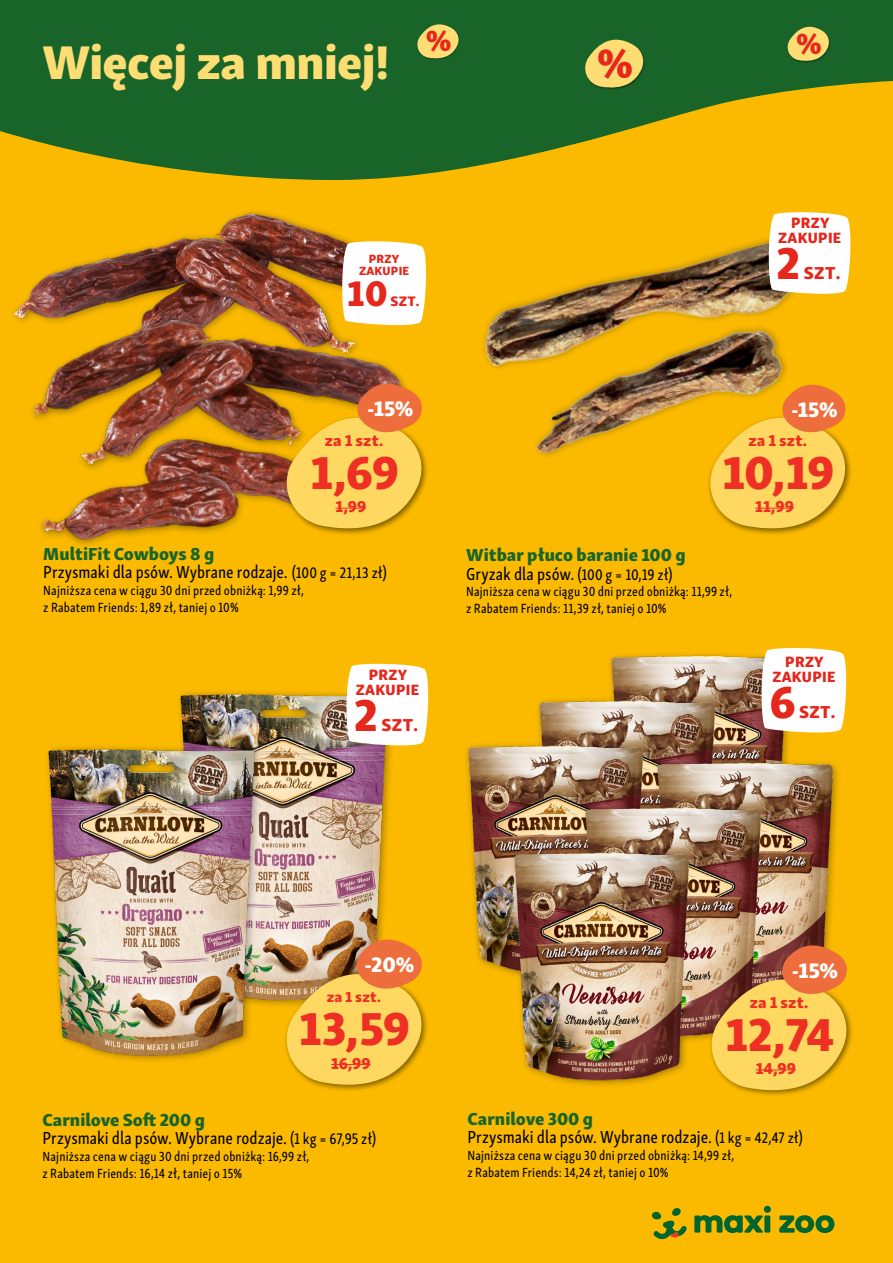
<style>
.page{position:relative;width:893px;height:1263px;background:#fff}
.page>*{position:absolute;margin:0;border:0;box-sizing:border-box;transform-origin:0 0}
.t1{font:48.6px "FNMZ Skolar Sans Latn Eb";letter-spacing:-.01em;color:#ffdd75}
.Price_y_Small_Price_digital{font:47.55px "FNMZ Skolar Sans Latn Eb";letter-spacing:-.02em;color:#ee2f24}
.Promotion_teaser_big_additional_line2{font:46.05px "FNMZ Skolar Sans Latn Eb";color:#e5271c}
.Promotion_teaser_big{font:36.6px "FNMZ Skolar Sans Latn Eb";color:#e5271c}
.Price_y_Small_Discount_digital{font:21.6px "FNMZ Skolar Sans Latn Eb";letter-spacing:.005em;color:#fff}
.Product_Name{font:17.85px "FNMZ Skolar Sans Latn Cp Me";color:#000}
.Product_Name-2{font:17.85px "FNMZ Skolar Sans Latn Eb";color:#196428}
.Product_Name_digital{font:17.85px "FNMZ Skolar Sans Latn Eb";color:#196428}
.Promotion_teaser_big_additional_line2-2{font:17.85px "FNMZ Skolar Sans Latn Eb";letter-spacing:.02em;color:#e5271c}
.Price_y_Small_add_on_ab___je_digital{font:16.2px "FNMZ Skolar Sans Latn Eb";letter-spacing:.005em;color:#ee2f24}
.Price_y_Small_Original_Price_digital{font:16.2px "FNMZ Skolar Sans Latn Eb";letter-spacing:.005em;color:#ee2f24}
.Promotion_teaser_big_additional_line2-3{font:15.3px/15px "FNMZ Skolar Sans Latn Eb";letter-spacing:.02em;color:#e5271c;text-align:center}
.Price_y_Small_add_on_ab___je_digital-2{font:15px "FNMZ Skolar Sans Latn Eb";color:#ee2f24}
.Promotion_teaser_big-2{font:14.1px "FNMZ Skolar Sans Latn Eb";color:#e5271c}
.Product_Name-3{font:13.65px "FNMZ Skolar Sans Latn Cp Me";letter-spacing:.01em;color:#000}
.Promotion_teaser_big_additional_line2-4{font:12.15px/12.1px "FNMZ Skolar Sans Latn Eb";letter-spacing:.02em;color:#e5271c;text-align:center}
.s1{font-size:15.75px}
</style>
<div class="page">
<div style="left:0;top:0;width:892px;height:1263px;background:#fbba00"></div>
<svg style="left:0;top:0;width:892px;height:180px;fill:#196428"></svg>
<div style="left:585px;top:40px;width:60px;height:50px;background:#196428"></div>
<div style="left:417px;top:24px;width:43px;height:36px;background:#196428"></div>
<img style="left:584px;top:655px;width:205px;height:103px">
<img style="left:537px;top:700px;width:206px;height:58px">
<img style="left:466px;top:744px;width:205px;height:222px">
<img style="left:13px;top:212px;width:300px;height:110px">
<img style="left:24px;top:300px;width:289px;height:81px">
<img style="left:94px;top:364px;width:219px;height:17px">
<img style="left:32px;top:381px;width:281px;height:165px">
<img style="left:179px;top:691px;width:213px;height:315px">
<img style="left:47px;top:724px;width:226px;height:337px">
<div style="left:509px;top:758px;width:332px;height:331px;background:#000;opacity:.35"></div>
<img style="left:630px;top:762px;width:211px;height:183px">
<img style="left:559px;top:807px;width:230px;height:138px">
<img style="left:487px;top:851px;width:231px;height:231px">
<img style="left:313px;top:227px;width:501px;height:229px">
<svg style="left:651px;top:1208px;width:35px;height:31px"></svg>
<svg style="left:694px;top:1206px;width:140px;height:27px"></svg>
<div style="left:283px;top:970px;width:145px;height:122px;background:#000;opacity:.5"></div>
<svg style="left:284px;top:940px;width:142px;height:147px;background:#eab54b"></svg>
<hr style="left:331px;top:1064px;width:40px;height:1px;background:#ee2f24">
<svg style="left:344px;top:663px;width:85px;height:85px;background:#f9f2e2"></svg>
<svg style="left:340px;top:240px;width:89px;height:88px;background:#faf1d7"></svg>
<div style="left:706px;top:414px;width:146px;height:122px;background:#000;opacity:.5"></div>
<svg style="left:708px;top:385px;width:142px;height:146px"></svg>
<hr style="left:755px;top:508px;width:38px;height:1px;background:#ee2f24">
<div style="left:707px;top:976px;width:146px;height:122px;background:#000;opacity:.5"></div>
<svg style="left:709px;top:945px;width:142px;height:148px;background:#e5af4b"></svg>
<hr style="left:755px;top:1070px;width:41px;height:1px;background:#ee2f24">
<svg style="left:759px;top:648px;width:88px;height:88px;background:#f7efe0"></svg>
<div style="left:283px;top:414px;width:145px;height:122px;background:#000;opacity:.5"></div>
<svg style="left:284px;top:384px;width:142px;height:147px"></svg>
<hr style="left:335px;top:508px;width:31px;height:1px;background:#ee2f24">
<svg style="left:766px;top:212px;width:85px;height:85px;background:#f8f1df"></svg>
<svg style="left:787px;top:27px;width:43px;height:35px;background:#beb95e"></svg>
<svg style="left:584px;top:40px;width:61px;height:49px"></svg>
<svg style="left:416px;top:24px;width:44px;height:35px"></svg>
<h1 class="t1" style="left:43px;top:21px;width:348px">Więcej za mniej!</h1>
<p class="Promotion_teaser_big_additional_line2-4" style="left:359px;top:252px;width:52px">PRZY<br>ZAKUPIE</p>
<p class="Promotion_teaser_big" style="left:347px;top:262px;width:42px">10</p>
<p class="Promotion_teaser_big-2" style="left:390px;top:289px;width:30px">SZT.</p>
<p class="Price_y_Small_Discount_digital" style="left:367px;top:390px;width:48px">-15%</p>
<p class="Price_y_Small_add_on_ab___je_digital" style="left:325px;top:426px;width:60px">za 1 szt.</p>
<p class="Price_y_Small_Price_digital" style="left:310px;top:432px;width:90px">1,69</p>
<p class="Price_y_Small_Original_Price_digital" style="left:335px;top:493px;width:32px">1,99</p>
<p class="Product_Name_digital" style="left:43px;top:539px;width:172px">MultiFit Cowboys 8 g</p>
<p class="Product_Name" style="left:43px;top:559px;width:345px">Przysmaki dla psów. Wybrane rodzaje. <span class="s1">(100 g = 21,13 zł)</span></p>
<p class="Product_Name-3" style="left:43px;top:580px;width:262px">Najniższa cena w ciągu 30 dni przed obniżką: 1,99 zł,</p>
<p class="Product_Name-3" style="left:43px;top:597px;width:197px">z Rabatem Friends: 1,89 zł, taniej o 10%</p>
<p class="Promotion_teaser_big_additional_line2-3" style="left:356px;top:666px;width:65px">PRZY<br>ZAKUPIE</p>
<p class="Promotion_teaser_big_additional_line2" style="left:354px;top:676px;width:26px">2</p>
<p class="Promotion_teaser_big_additional_line2-2" style="left:381px;top:709px;width:38px">SZT.</p>
<p class="Promotion_teaser_big_additional_line2-3" style="left:778px;top:214px;width:65px">PRZY<br>ZAKUPIE</p>
<p class="Promotion_teaser_big_additional_line2" style="left:776px;top:224px;width:26px">2</p>
<p class="Promotion_teaser_big_additional_line2-2" style="left:803px;top:258px;width:38px">SZT.</p>
<p class="Price_y_Small_Discount_digital" style="left:791px;top:391px;width:48px">-15%</p>
<p class="Price_y_Small_add_on_ab___je_digital" style="left:748px;top:426px;width:60px">za 1 szt.</p>
<p class="Price_y_Small_Price_digital" style="left:722px;top:432px;width:113px">10,19</p>
<p class="Price_y_Small_Original_Price_digital" style="left:755px;top:493px;width:40px">11,99</p>
<p class="Product_Name-2" style="left:466px;top:540px;width:221px">Witbar płuco baranie 100 g</p>
<p class="Product_Name" style="left:466px;top:560px;width:208px">Gryzak dla psów. <span class="s1">(100 g = 10,19 zł)</span></p>
<p class="Product_Name-3" style="left:466px;top:581px;width:267px">Najniższa cena w ciągu 30 dni przed obniżką: 11,99 zł,</p>
<p class="Product_Name-3" style="left:466px;top:598px;width:202px">z Rabatem Friends: 11,39 zł, taniej o 10%</p>
<p class="Promotion_teaser_big_additional_line2-3" style="left:772px;top:652px;width:65px">PRZY<br>ZAKUPIE</p>
<p class="Promotion_teaser_big_additional_line2" style="left:769px;top:663px;width:28px">6</p>
<p class="Promotion_teaser_big_additional_line2-2" style="left:799px;top:696px;width:38px">SZT.</p>
<p class="Price_y_Small_Discount_digital" style="left:364px;top:946px;width:51px">-20%</p>
<p class="Price_y_Small_add_on_ab___je_digital-2" style="left:327px;top:984px;width:56px">za 1 szt.</p>
<p class="Price_y_Small_Price_digital" style="left:299px;top:989px;width:113px">13,59</p>
<p class="Price_y_Small_Original_Price_digital" style="left:331px;top:1049px;width:41px">16,99</p>
<p class="Product_Name-2" style="left:43px;top:1104px;width:164px">Carnilove Soft 200 g</p>
<p class="Product_Name" style="left:43px;top:1125px;width:335px">Przysmaki dla psów. Wybrane rodzaje. <span class="s1">(1 kg = 67,95 zł)</span></p>
<p class="Product_Name-3" style="left:43px;top:1146px;width:268px">Najniższa cena w ciągu 30 dni przed obniżką: 16,99 zł,</p>
<p class="Product_Name-3" style="left:43px;top:1163px;width:201px">z Rabatem Friends: 16,14 zł, taniej o 15%</p>
<p class="Price_y_Small_Discount_digital" style="left:791px;top:952px;width:48px">-15%</p>
<p class="Price_y_Small_add_on_ab___je_digital" style="left:749px;top:988px;width:60px">za 1 szt.</p>
<p class="Price_y_Small_Price_digital" style="left:725px;top:994px;width:111px">12,74</p>
<p class="Price_y_Small_Original_Price_digital" style="left:755px;top:1055px;width:42px">14,99</p>
<p class="Product_Name-2" style="left:467px;top:1104px;width:127px">Carnilove 300 g</p>
<p class="Product_Name" style="left:467px;top:1124px;width:337px">Przysmaki dla psów. Wybrane rodzaje. <span class="s1">(1 kg = 42,47 zł)</span></p>
<p class="Product_Name-3" style="left:467px;top:1145px;width:268px">Najniższa cena w ciągu 30 dni przed obniżką: 14,99 zł,</p>
<p class="Product_Name-3" style="left:467px;top:1162px;width:203px">z Rabatem Friends: 14,24 zł, taniej o 10%</p>
</div>
